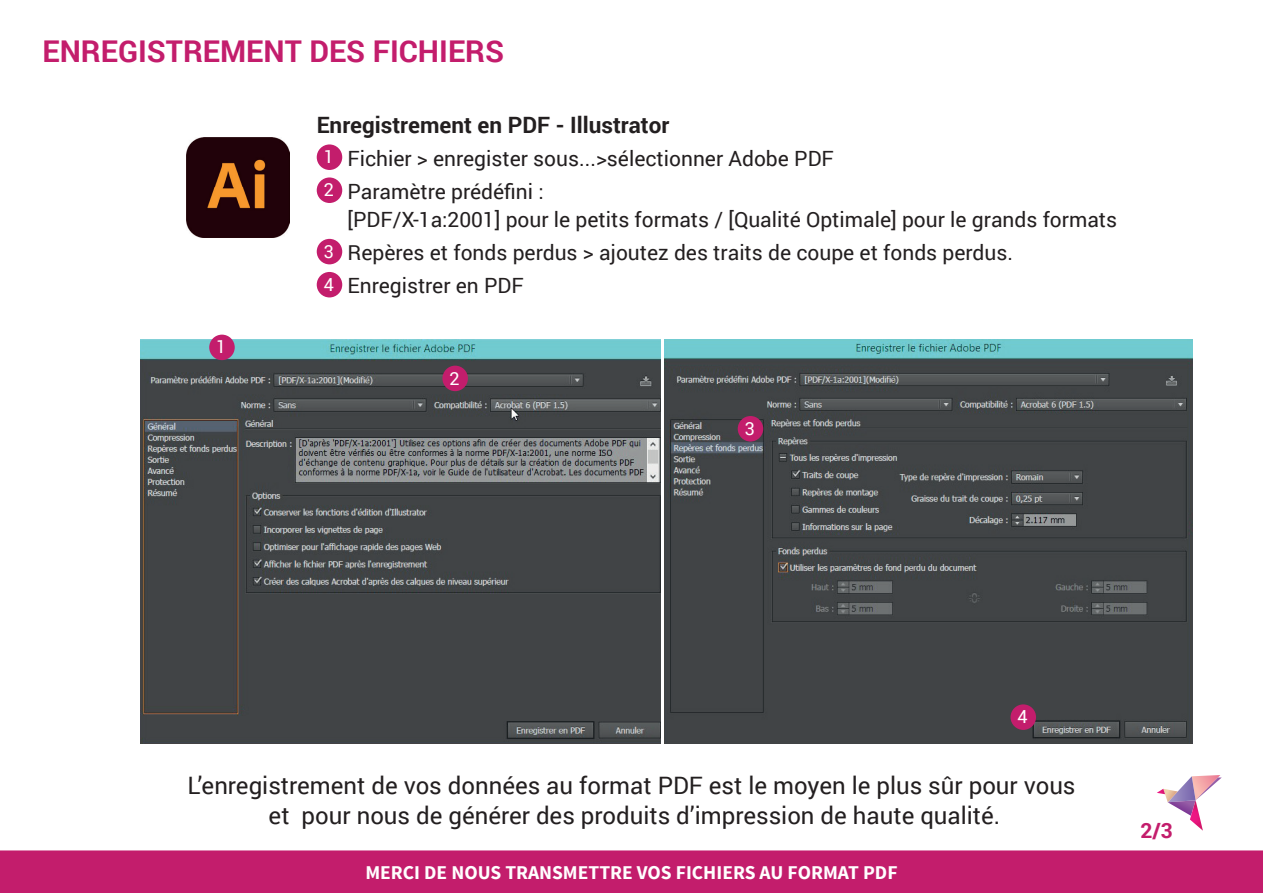
<style>
.page{position:relative;width:1263px;height:893px;background:#fff}
.page>*{position:absolute;margin:0;border:0;box-sizing:border-box;transform-origin:0 0}
.t1{font:700 30px "Roboto";color:#c31d6c}
.t2{font:24px/30px "Roboto";color:#231f20;text-align:center}
.t3{font:700 22.5px "Roboto";color:#231f20}
.t4{font:21px/32.7px "Roboto";color:#231f20}
.t5{font:700 21px "Roboto";color:#c31d6c}
.t6{font:700 19.5px "Source Sans Pro";color:#fff}
.t7{font:18px "Roboto";color:#fff}
.s1{font-size:18px;color:#fff}
</style>
<div class="page">
<div style="left:0;top:850px;width:1263px;height:43px;background:#c31d6c"></div>
<img style="left:1190px;top:816px;width:13px;height:15px">
<svg style="left:1157px;top:775px;width:65px;height:41px"></svg>
<img style="left:187px;top:138px;width:102px;height:99px">
<img style="left:140px;top:340px;width:520px;height:404px">
<img style="left:664px;top:340px;width:529px;height:404px">
<div style="left:317px;top:144px;width:25px;height:26px;background:#c31d6c;border-radius:50%"></div>
<div style="left:317px;top:177px;width:25px;height:26px;background:#c31d6c;border-radius:50%"></div>
<div style="left:317px;top:239px;width:25px;height:25px;background:#c31d6c;border-radius:50%"></div>
<div style="left:317px;top:272px;width:25px;height:25px;background:#c31d6c;border-radius:50%"></div>
<div style="left:209px;top:335px;width:26px;height:25px;background:#c31d6c;border-radius:50%"></div>
<div style="left:442px;top:366px;width:26px;height:25px;background:#c31d6c;border-radius:50%"></div>
<div style="left:738px;top:416px;width:25px;height:26px;background:#c31d6c;border-radius:50%"></div>
<div style="left:1010px;top:704px;width:26px;height:26px;background:#c31d6c;border-radius:50%"></div>
<h1 class="t1" style="left:43px;top:31px;width:463px">ENREGISTREMENT DES FICHIERS</h1>
<p class="t7" style="left:216px;top:334px;width:12px">1</p>
<p class="t3" style="left:317px;top:109px;width:354px">Enregistrement en PDF - Illustrator</p>
<p class="t4" style="left:324px;top:141px;width:512px"><span class="s1">1</span> Fichier &gt; enregister sous...&gt;sélectionner Adobe PDF<br><span class="s1">2</span> Paramètre prédéfini :</p>
<p class="t4" style="left:324px;top:203px;width:795px;text-indent:24px">[PDF/X-1a:2001] pour le petits formats / [Qualité Optimale] pour le grands formats<br><span class="s1">3</span> Repères et fonds perdus &gt; ajoutez des traits de coupe et fonds perdus.<br><span class="s1">4</span> Enregistrer en PDF</p>
<p class="t7" style="left:449px;top:365px;width:12px">2</p>
<p class="t7" style="left:745px;top:416px;width:12px">3</p>
<p class="t7" style="left:1017px;top:704px;width:12px">4</p>
<p class="t2" style="left:187px;top:770px;width:889px">L’enregistrement de vos données au format PDF est le moyen le plus sûr pour vous et pour nous de générer des produits d’impression de haute qualité.</p>
<p class="t6" style="left:365px;top:860px;width:534px">MERCI DE NOUS TRANSMETTRE VOS FICHIERS AU FORMAT PDF</p>
<p class="t5" style="left:1140px;top:815px;width:34px">2/3</p>
</div>
